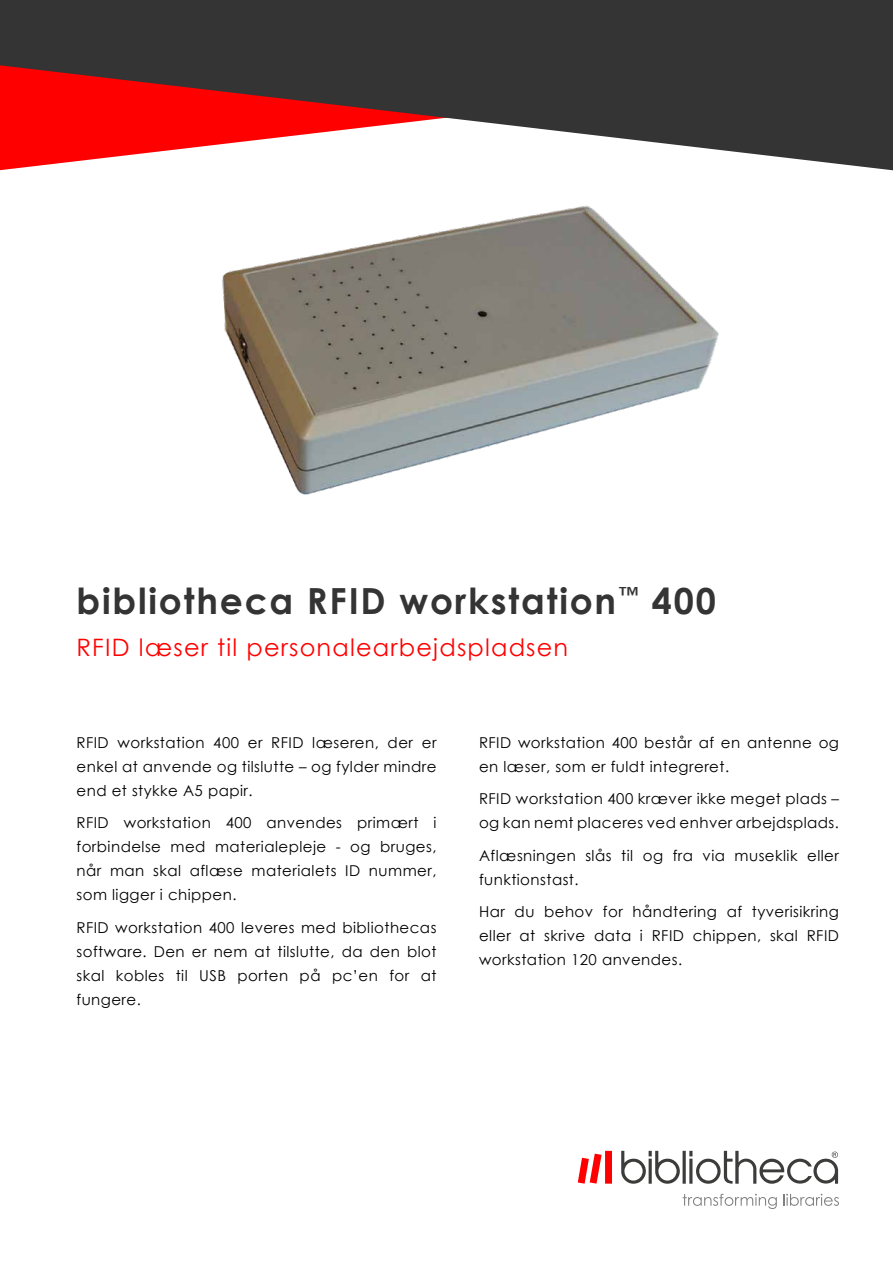
<style>
.page{position:relative;width:893px;height:1263px;background:#fff}
.page>*{position:absolute;margin:0;border:0;box-sizing:border-box;transform-origin:0 0}
.t1{font:700 36px "Century Gothic";letter-spacing:.05em;color:#343434}
.t2{font:24px "Century Gothic";letter-spacing:.05em;color:#f00}
.t3{font:15px/24px "Century Gothic";letter-spacing:.03em;color:#000;text-align:justify}
</style>
<div class="page">
<svg style="left:0;top:0;width:893px;height:170px;fill:#343434"></svg>
<svg style="left:683px;top:1194px;width:94px;height:15px"></svg>
<svg style="left:783px;top:1194px;width:56px;height:12px"></svg>
<svg style="left:621px;top:1151px;width:59px;height:33px"></svg>
<hr style="left:683px;top:1151px;width:3px;height:33px;background:#3c3c3b">
<svg style="left:689px;top:1151px;width:149px;height:33px"></svg>
<svg style="left:578px;top:1151px;width:34px;height:33px"></svg>
<img style="left:222px;top:205px;width:497px;height:290px">
<h1 class="t1" style="left:77px;top:573px;width:641px">bibliotheca RFID workstation<sup>™</sup> 400</h1>
<h2 class="t2" style="left:77px;top:631px;width:493px">RFID læser til personalearbejdspladsen</h2>
<p class="t3" style="left:77px;top:730px;width:361px">RFID workstation 400 er RFID læseren, der er enkel at anvende og tilslutte – og fylder mindre end et stykke A5 papir.</p>
<p class="t3" style="left:77px;top:810px;width:361px">RFID workstation 400 anvendes primært i forbindelse med materialepleje - og bruges, når man skal aflæse materialets ID nummer, som ligger i chippen.</p>
<p class="t3" style="left:77px;top:915px;width:361px">RFID workstation 400 leveres med bibliothecas software. Den er nem at tilslutte, da den blot skal kobles til USB porten på pc’en for at fungere.</p>
<p class="t3" style="left:479px;top:730px;width:361px">RFID workstation 400 består af en antenne og en læser, som er fuldt integreret.</p>
<p class="t3" style="left:479px;top:786px;width:361px">RFID workstation 400 kræver ikke meget plads – og kan nemt placeres ved enhver arbejdsplads.</p>
<p class="t3" style="left:479px;top:843px;width:361px">Aflæsningen slås til og fra via museklik eller funktionstast.</p>
<p class="t3" style="left:479px;top:899px;width:361px">Har du behov for håndtering af tyverisikring eller at skrive data i RFID chippen, skal RFID workstation 120 anvendes.</p>
</div>
